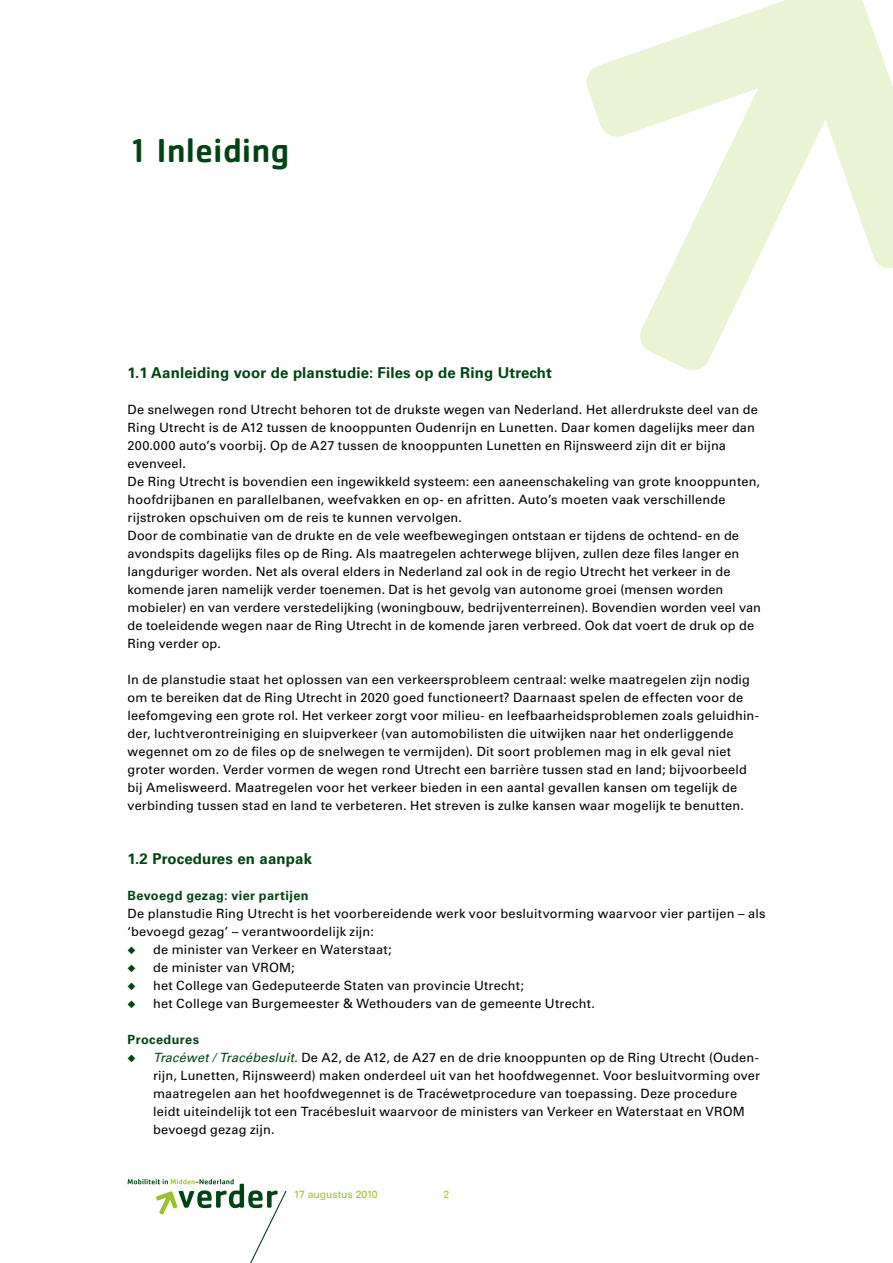
<style>
.page{position:relative;width:893px;height:1263px;background:#fff}
.page>*{position:absolute;margin:0;border:0;box-sizing:border-box;transform-origin:0 0}
.t1{font:500 34.5px "Cachet";color:#004413}
.t2{font:700 15px "Univers LT Std";letter-spacing:.01em;color:#004413}
.t3{font:12.75px/18px "Univers LT Std";letter-spacing:.015em;color:#000}
.t4{font:700 12.75px "Univers LT Std";letter-spacing:.03em;color:#004413}
.t5{font:10.5px "Univers Com 55 Roman";letter-spacing:-.005em;color:#9cc22b}
.s1{color:#004413}
.s2{font-style:italic;color:#004413}
</style>
<div class="page">
<svg style="left:586px;top:0;width:307px;height:371px"></svg>
<svg style="left:128px;top:1179px;width:159px;height:84px"></svg>
<h1 class="t1" style="left:128px;top:129px;width:163px">1 Inleiding</h1>
<p class="t2" style="left:128px;top:364px;width:426px">1.1 Aanleiding voor de planstudie: Files op de Ring Utrecht</p>
<p class="t3" style="left:128px;top:401px;width:635px">De snelwegen rond Utrecht behoren tot de drukste wegen van Nederland. Het allerdrukste deel van de Ring Utrecht is de A12 tussen de knooppunten Oudenrijn en Lunetten. Daar komen dagelijks meer dan 200.000 auto’s voorbij. Op de A27 tussen de knooppunten Lunetten en Rijnsweerd zijn dit er bijna evenveel.<br>De Ring Utrecht is bovendien een ingewikkeld systeem: een aaneenschakeling van grote knooppunten, hoofdrijbanen en parallelbanen, weefvakken en op- en afritten. Auto’s moeten vaak verschillende rijstroken opschuiven om de reis te kunnen vervolgen.<br>Door de combinatie van de drukte en de vele weefbewegingen ontstaan er tijdens de ochtend- en de avondspits dagelijks files op de Ring. Als maatregelen achterwege blijven, zullen deze files langer en langduriger worden. Net als overal elders in Nederland zal ook in de regio Utrecht het verkeer in de komende jaren namelijk verder toenemen. Dat is het gevolg van autonome groei (mensen worden mobieler) en van verdere verstedelijking (woningbouw, bedrijventerreinen). Bovendien worden veel van de toeleidende wegen naar de Ring Utrecht in de komende jaren verbreed. Ook dat voert de druk op de Ring verder op.</p>
<p class="t3" style="left:128px;top:671px;width:633px">In de planstudie staat het oplossen van een verkeersprobleem centraal: welke maatregelen zijn nodig om te bereiken dat de Ring Utrecht in 2020 goed functioneert? Daarnaast spelen de effecten voor de leefomgeving een grote rol. Het verkeer zorgt voor milieu- en leefbaarheidsproblemen zoals geluidhin&shy;der, luchtverontreiniging en sluipverkeer (van automobilisten die uitwijken naar het onderliggende wegennet om zo de files op de snelwegen te vermijden). Dit soort problemen mag in elk geval niet groter worden. Verder vormen de wegen rond Utrecht een barrière tussen stad en land; bijvoorbeeld bij Amelisweerd. Maatregelen voor het verkeer bieden in een aantal gevallen kansen om tegelijk de verbinding tussen stad en land te verbeteren. Het streven is zulke kansen waar mogelijk te benutten.</p>
<p class="t2" style="left:128px;top:850px;width:186px">1.2 Procedures en aanpak</p>
<p class="t4" style="left:128px;top:888px;width:183px">Bevoegd gezag: vier partijen</p>
<p class="t3" style="left:128px;top:905px;width:639px">De planstudie Ring Utrecht is het voorbereidende werk voor besluitvorming waarvoor vier partijen – als ‘bevoegd gezag’ – verantwoordelijk zijn:</p>
<p class="t3" style="left:128px;top:941px;width:265px"><span class="s1">◆</span> de minister van Verkeer en Waterstaat;</p>
<p class="t3" style="left:128px;top:959px;width:169px"><span class="s1">◆</span> de minister van VROM;</p>
<p class="t3" style="left:128px;top:977px;width:398px"><span class="s1">◆</span> het College van Gedeputeerde Staten van provincie Utrecht;</p>
<p class="t3" style="left:128px;top:995px;width:469px"><span class="s1">◆</span> het College van Burgemeester &amp; Wethouders van de gemeente Utrecht.</p>
<p class="t4" style="left:128px;top:1032px;width:73px">Procedures</p>
<p class="t3" style="left:153px;top:1049px;width:609px;text-indent:-26px"><span class="s1">◆</span> <span class="s2">Tracéwet / Tracébesluit.</span> De A2, de A12, de A27 en de drie knooppunten op de Ring Utrecht (Ouden&shy;rijn, Lunetten, Rijnsweerd) maken onderdeel uit van het hoofdwegennet. Voor besluitvorming over maatregelen aan het hoofdwegennet is de Tracéwetprocedure van toepassing. Deze procedure leidt uiteindelijk tot een Tracébesluit waarvoor de ministers van Verkeer en Waterstaat en VROM bevoegd gezag zijn.</p>
<p class="t5" style="left:294px;top:1188px;width:85px">17 augustus 2010</p>
<p class="t5" style="left:444px;top:1188px;width:7px">2</p>
</div>
